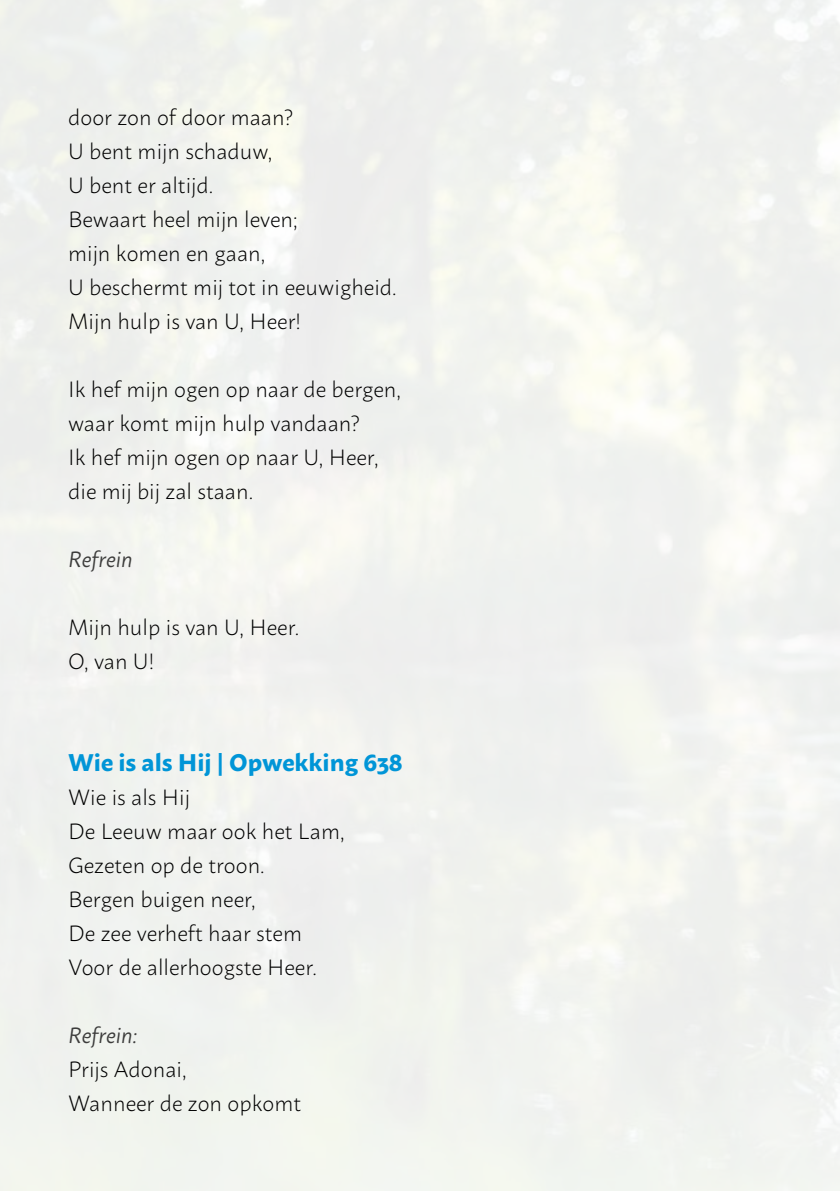
<style>
.page{position:relative;width:840px;height:1191px;background:#fff}
.page>*{position:absolute;margin:0;border:0;box-sizing:border-box;transform-origin:0 0}
.t1{font:700 24px "Macho";color:#0095d7}
.t2{font:300 22px/34px "Macho";color:#000}
.t3{font:italic 22px "Macho";color:#3c3c3b}
</style>
<div class="page">
<p class="t2" style="left:68px;top:98px;width:330px">door zon of door maan?<br>U bent mijn schaduw,<br>U bent er altijd.<br>Bewaart heel mijn leven;<br>mijn komen en gaan,<br>U beschermt mij tot in eeuwigheid.<br>Mijn hulp is van U, Heer!</p>
<p class="t2" style="left:68px;top:370px;width:334px">Ik hef mijn ogen op naar de bergen, waar komt mijn hulp vandaan?<br>Ik hef mijn ogen op naar U, Heer, die mij bij zal staan.</p>
<p class="t3" style="left:68px;top:540px;width:66px">Refrein</p>
<p class="t2" style="left:68px;top:608px;width:232px">Mijn hulp is van U, Heer.<br>O, van U!</p>
<p class="t1" style="left:68px;top:741px;width:336px">Wie is als Hij | Opwekking 638</p>
<p class="t2" style="left:68px;top:778px;width:278px">Wie is als Hij<br>De Leeuw maar ook het Lam,<br>Gezeten op de troon.<br>Bergen buigen neer,<br>De zee verheft haar stem<br>Voor de allerhoogste Heer.</p>
<p class="t3" style="left:68px;top:1016px;width:71px">Refrein:</p>
<p class="t2" style="left:68px;top:1050px;width:234px">Prijs Adonai,<br>Wanneer de zon opkomt</p>
</div>
